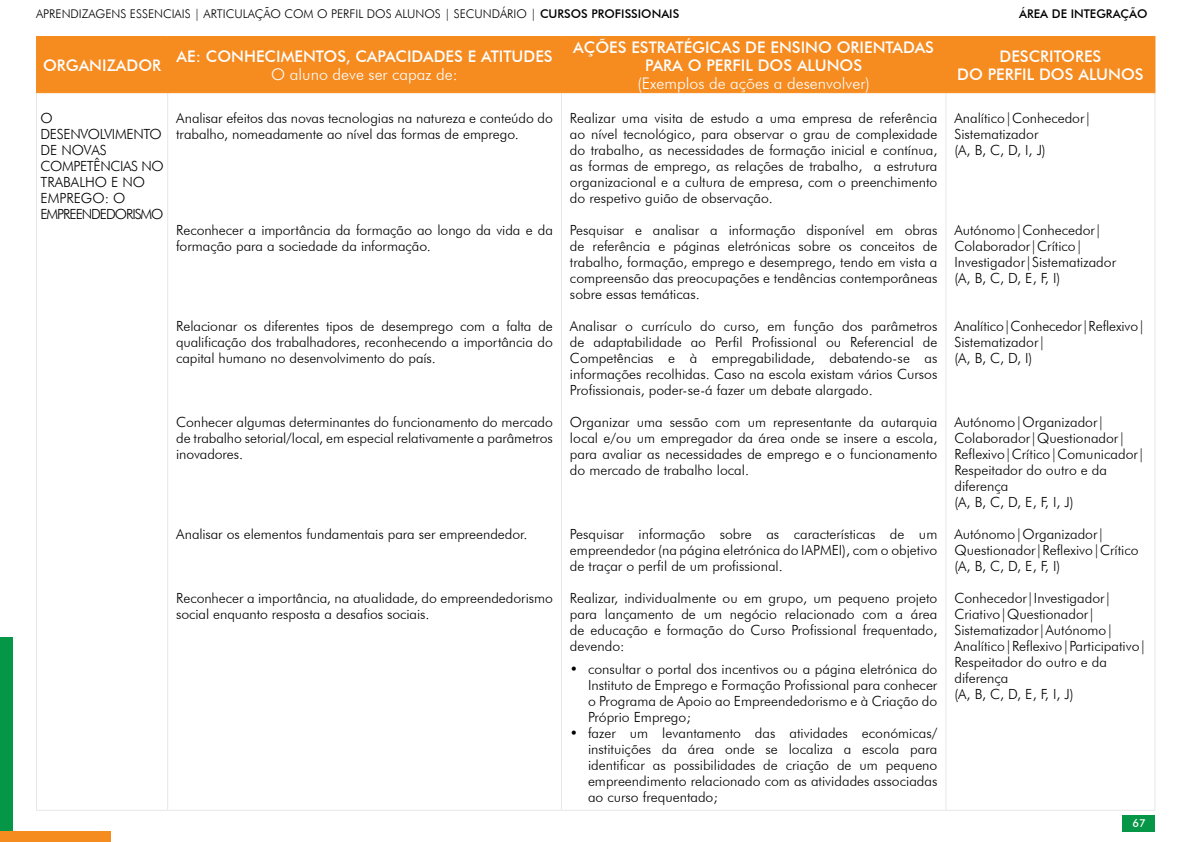
<style>
.page{position:relative;width:1191px;height:842px;background:#fff}
.page>*{position:absolute;margin:0;border:0;box-sizing:border-box;transform-origin:0 0}
.t1{font:500 16px/18px "Futura BT";color:#fff;text-align:center}
.t2{font:300 14px/16px "Futura BT";color:#000}
.t3{font:300 14px/16px "Futura BT";letter-spacing:-.025em;color:#000}
.t4{font:300 12px "Futura BT";color:#000}
.t5{font:500 12px "Futura BT";color:#000}
.t6{font:500 11px "Futura BT";color:#fff}
.s1{font-weight:500}
.s2{font-weight:300}
</style>
<div class="page">
<div style="left:0;top:637px;width:12px;height:205px;background:#059647"></div>
<div style="left:0;top:831px;width:110px;height:11px;background:#f58c1f"></div>
<div style="left:1122px;top:815px;width:33px;height:16px;background:#059647"></div>
<div style="left:37px;top:37px;width:1117px;height:55px;background:#f68b20"></div>
<hr style="left:36px;top:93px;width:1px;height:717px;background:#e6e7e8">
<hr style="left:167px;top:93px;width:1px;height:717px;background:#e6e7e8">
<hr style="left:561px;top:93px;width:1px;height:717px;background:#e6e7e8">
<hr style="left:945px;top:93px;width:1px;height:717px;background:#e6e7e8">
<hr style="left:1154px;top:93px;width:1px;height:717px;background:#e6e7e8">
<hr style="left:36px;top:810px;width:132px;height:1px;background:#e6e7e8">
<hr style="left:168px;top:810px;width:393px;height:1px;background:#e6e7e8">
<hr style="left:561px;top:810px;width:385px;height:1px;background:#e6e7e8">
<hr style="left:946px;top:810px;width:209px;height:1px;background:#e6e7e8">
<hr style="left:36px;top:36px;width:132px;height:1px;background:#f68b20">
<hr style="left:36px;top:37px;width:1px;height:55px;background:#f68b20">
<hr style="left:168px;top:36px;width:393px;height:1px;background:#f68b20">
<hr style="left:167px;top:37px;width:1px;height:55px;background:#f68b20">
<hr style="left:561px;top:36px;width:385px;height:1px;background:#f68b20">
<hr style="left:561px;top:37px;width:1px;height:55px;background:#f68b20">
<hr style="left:946px;top:36px;width:209px;height:1px;background:#f68b20">
<hr style="left:945px;top:37px;width:1px;height:55px;background:#f68b20">
<hr style="left:1154px;top:37px;width:1px;height:55px;background:#f68b20">
<hr style="left:36px;top:92px;width:132px;height:1px;background:#f68b20">
<hr style="left:168px;top:92px;width:393px;height:1px;background:#f68b20">
<hr style="left:561px;top:92px;width:385px;height:1px;background:#f68b20">
<hr style="left:946px;top:92px;width:209px;height:1px;background:#f68b20">
<p class="t4" style="left:36px;top:7px;width:645px">APRENDIZAGENS ESSENCIAIS | ARTICULAÇÃO COM O PERFIL DOS ALUNOS | SECUNDÁRIO | <span class="s1">CURSOS PROFISSIONAIS</span></p>
<p class="t5" style="left:1019px;top:7px;width:130px">ÁREA DE INTEGRAÇÃO</p>
<p class="t1" style="left:43px;top:56px;width:120px">ORGANIZADOR</p>
<p class="t1" style="left:176px;top:47px;width:378px">AE: CONHECIMENTOS, CAPACIDADES E ATITUDES<br><span class="s2">O aluno deve ser capaz de:</span></p>
<p class="t1" style="left:573px;top:38px;width:362px">AÇÕES ESTRATÉGICAS DE ENSINO ORIENTADAS<br>PARA O PERFIL DOS ALUNOS<br><span class="s2">(Exemplos de ações a desenvolver)</span></p>
<p class="t1" style="left:957px;top:47px;width:188px">DESCRITORES<br>DO PERFIL DOS ALUNOS</p>
<p class="t3" style="left:40px;top:110px;width:125px">O<br>DESENVOLVIMENTO<br>DE NOVAS<br>COMPETÊNCIAS NO<br>TRABALHO E NO<br>EMPREGO: O<br>EMPREENDEDORISMO</p>
<p class="t2" style="left:176px;top:110px;width:378px">Analisar efeitos das novas tecnologias na natureza e conteúdo do trabalho, nomeadamente ao nível das formas de emprego.</p>
<p class="t2" style="left:176px;top:222px;width:378px">Reconhecer a importância da formação ao longo da vida e da formação para a sociedade da informação.</p>
<p class="t2" style="left:570px;top:110px;width:369px;text-align:justify">Realizar uma visita de estudo a uma empresa de referência ao nível tecnológico, para observar o grau de complexidade do trabalho, as necessidades de formação inicial e contínua, as formas de emprego, as relações de trabalho, a estrutura organizacional e a cultura de empresa, com o preenchimento do respetivo guião de observação.</p>
<p class="t2" style="left:570px;top:222px;width:369px;text-align:justify">Pesquisar e analisar a informação disponível em obras de referência e páginas eletrónicas sobre os conceitos de trabalho, formação, emprego e desemprego, tendo em vista a compreensão das preocupações e tendências contemporâneas sobre essas temáticas.</p>
<p class="t2" style="left:570px;top:318px;width:369px;text-align:justify">Analisar o currículo do curso, em função dos parâmetros de adaptabilidade ao Perfil Profissional ou Referencial de Competências e à empregabilidade, debatendo-se as informações recolhidas. Caso na escola existam vários Cursos Profissionais, poder-se-á fazer um debate alargado.</p>
<p class="t2" style="left:570px;top:414px;width:369px;text-align:justify">Organizar uma sessão com um representante da autarquia local e/ou um empregador da área onde se insere a escola, para avaliar as necessidades de emprego e o funcionamento do mercado de trabalho local.</p>
<p class="t2" style="left:954px;top:110px;width:139px">Analítico|Conhecedor|<br>Sistematizador<br>(A, B, C, D, I, J)</p>
<p class="t2" style="left:954px;top:222px;width:163px">Autónomo|Conhecedor|<br>Colaborador|Crítico|<br>Investigador|Sistematizador (A, B, C, D, E, F, I)</p>
<p class="t2" style="left:954px;top:318px;width:192px">Analítico|Conhecedor|Reflexivo|<br>Sistematizador|<br>(A, B, C, D, I)</p>
<p class="t2" style="left:176px;top:318px;width:378px;text-align:justify">Relacionar os diferentes tipos de desemprego com a falta de qualificação dos trabalhadores, reconhecendo a importância do capital humano no desenvolvimento do país.</p>
<p class="t2" style="left:176px;top:414px;width:378px;text-align:justify">Conhecer algumas determinantes do funcionamento do mercado de trabalho setorial/local, em especial relativamente a parâmetros inovadores.</p>
<p class="t2" style="left:954px;top:414px;width:192px">Autónomo|Organizador|<br>Colaborador|Questionador|<br>Reflexivo|Crítico|Comunicador|<br>Respeitador do outro e da diferença<br>(A, B, C, D, E, F, I, J)</p>
<p class="t2" style="left:954px;top:526px;width:186px">Autónomo|Organizador|<br>Questionador|Reflexivo|Crítico (A, B, C, D, E, F, I)</p>
<p class="t2" style="left:954px;top:590px;width:194px">Conhecedor|Investigador|<br>Criativo|Questionador|<br>Sistematizador|Autónomo|<br>Analítico|Reflexivo|Participativo|<br>Respeitador do outro e da diferença<br>(A, B, C, D, E, F, I, J)</p>
<p class="t2" style="left:176px;top:526px;width:353px">Analisar os elementos fundamentais para ser empreendedor.</p>
<p class="t2" style="left:570px;top:526px;width:369px;text-align:justify">Pesquisar informação sobre as características de um empreendedor (na página eletrónica do IAPMEI), com o objetivo de traçar o perfil de um profissional.</p>
<p class="t2" style="left:570px;top:590px;width:369px;text-align:justify">Realizar, individualmente ou em grupo, um pequeno projeto para lançamento de um negócio relacionado com a área de educação e formação do Curso Profissional frequentado, devendo:</p>
<p class="t2" style="left:588px;top:661px;width:351px">consultar o portal dos incentivos ou a página eletrónica do Instituto de Emprego e Formação Profissional para conhecer o Programa de Apoio ao Empreendedorismo e à Criação do Próprio Emprego;<br>fazer um levantamento das atividades económicas/ instituições da área onde se localiza a escola para identificar as possibilidades de criação de um pequeno empreendimento relacionado com as atividades associadas ao curso frequentado;</p>
<p class="t2" style="left:176px;top:590px;width:378px">Reconhecer a importância, na atualidade, do empreendedorismo social enquanto resposta a desafios sociais.</p>
<p class="t2" style="left:570px;top:661px;width:10px">•</p>
<p class="t2" style="left:570px;top:725px;width:10px">•</p>
<p class="t6" style="left:1132px;top:817px;width:15px">67</p>
</div>
